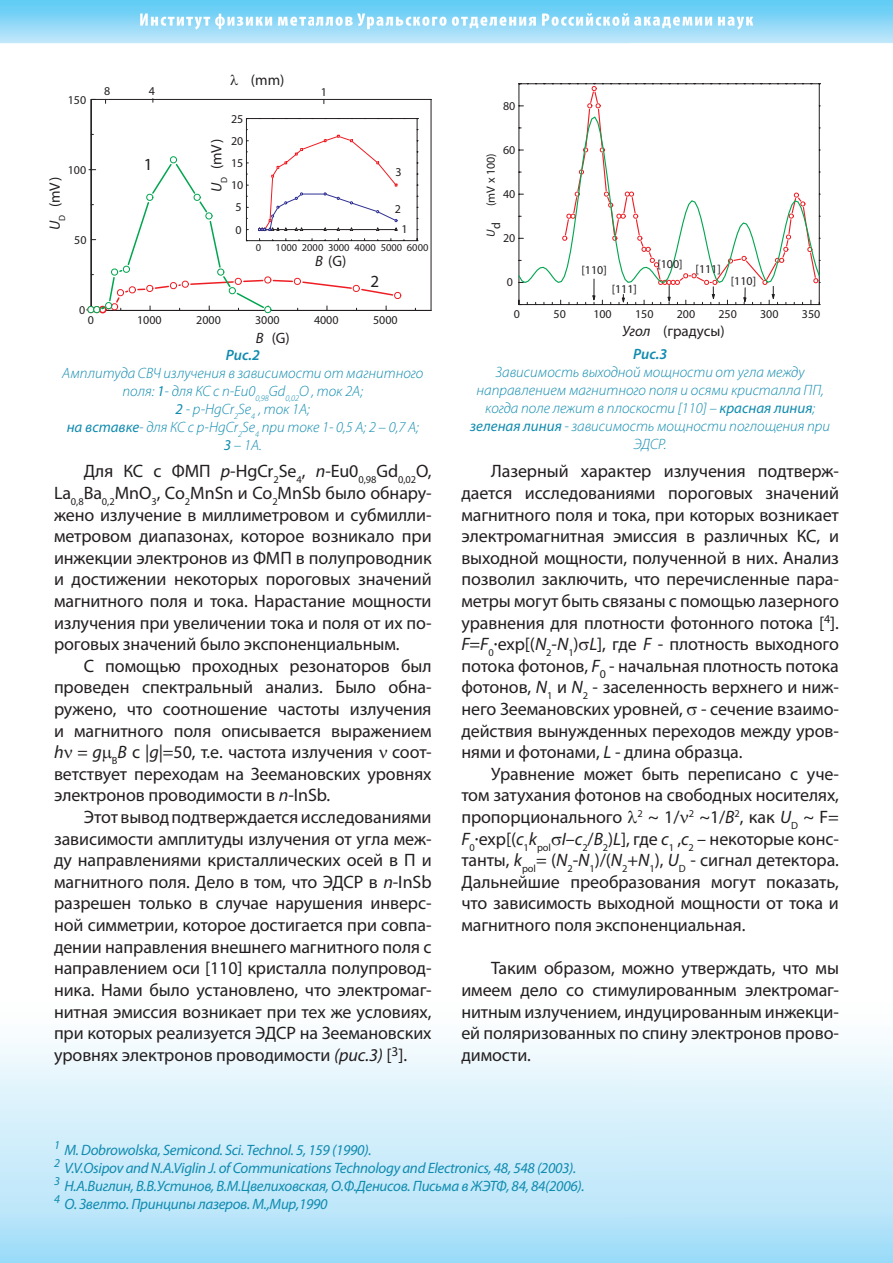
<style>
.page{position:relative;width:893px;height:1263px;background:#fff}
.page>*{position:absolute;margin:0;border:0;box-sizing:border-box;transform-origin:0 0}
.t1{font:18px/21.6px "Myriad Pro";letter-spacing:-.005em;color:#231f20;text-align:justify}
.t2{font:16.95px "Myriad Pro";color:#231f20}
.t3{font:italic 300 15px/18px "Myriad Pro";color:#108baf;text-align:center}
.t4{font:italic 15px/18px "Myriad Pro";letter-spacing:-.02em;color:#108baf}
.t5{font:15px "Myriad Pro";color:#231f20}
.t6{font:italic 600 15px "Myriad Pro";color:#108baf}
.t7{font:12px "Myriad Pro";color:#231f20}
.t8{font:italic 12px "Myriad Pro";color:#231f20}
.t9{font:10.5px "Myriad Pro";color:#231f20}
.s1{font-style:italic}
.s2{font-weight:400}
.s3{font-style:normal}
</style>
<div class="page">
<img style="left:0;top:0;width:893px;height:1263px">
<hr style="left:519px;top:304px;width:300px;height:1px;background:#231f20">
<hr style="left:519px;top:84px;width:1px;height:221px;background:#231f20">
<hr style="left:519px;top:83px;width:300px;height:1px;background:#231f20">
<hr style="left:819px;top:84px;width:1px;height:221px;background:#231f20">
<svg style="left:564px;top:91px;width:253px;height:24px"></svg>
<svg style="left:586px;top:83px;width:17px;height:9px"></svg>
<svg style="left:586px;top:103px;width:15px;height:6px"></svg>
<svg style="left:517px;top:115px;width:303px;height:169px"></svg>
<svg style="left:760px;top:280px;width:18px;height:25px"></svg>
<svg style="left:592px;top:279px;width:4px;height:26px"></svg>
<svg style="left:635px;top:236px;width:85px;height:69px"></svg>
<svg style="left:619px;top:294px;width:9px;height:11px"></svg>
<svg style="left:743px;top:288px;width:10px;height:17px"></svg>
<svg style="left:92px;top:99px;width:339px;height:211px"></svg>
<hr style="left:91px;top:310px;width:340px;height:1px;background:#231f20">
<hr style="left:91px;top:99px;width:1px;height:211px;background:#231f20">
<hr style="left:246px;top:240px;width:171px;height:1px;background:#231f20">
<hr style="left:246px;top:118px;width:171px;height:1px;background:#231f20">
<hr style="left:246px;top:119px;width:1px;height:122px;background:#231f20">
<hr style="left:417px;top:119px;width:1px;height:122px;background:#231f20">
<svg style="left:86px;top:129px;width:319px;height:186px"></svg>
<svg style="left:64px;top:750px;width:8px;height:8px"></svg>
<svg style="left:103px;top:750px;width:9px;height:12px"></svg>
<svg style="left:379px;top:750px;width:8px;height:8px"></svg>
<svg style="left:579px;top:642px;width:10px;height:8px"></svg>
<svg style="left:687px;top:707px;width:10px;height:8px"></svg>
<svg style="left:628px;top:810px;width:9px;height:13px"></svg>
<svg style="left:680px;top:815px;width:8px;height:8px"></svg>
<svg style="left:552px;top:836px;width:9px;height:9px"></svg>
<svg style="left:230px;top:75px;width:8px;height:10px"></svg>
<p class="t7" style="left:68px;top:92px;width:20px">150</p>
<p class="t7" style="left:68px;top:163px;width:20px">100</p>
<p class="t5" style="left:46px;top:230px;width:55px;rotate:-90deg"><span class="s1">U</span><sub>D</sub> (mV)</p>
<p class="t7" style="left:74px;top:232px;width:14px">50</p>
<p class="t5" style="left:251px;top:71px;width:35px">(mm)</p>
<p class="t7" style="left:104px;top:84px;width:8px">8</p>
<p class="t7" style="left:149px;top:84px;width:8px">4</p>
<p class="t7" style="left:321px;top:85px;width:8px">1</p>
<p class="t2" style="left:144px;top:154px;width:10px">1</p>
<p class="t7" style="left:231px;top:111px;width:14px">25</p>
<p class="t7" style="left:231px;top:133px;width:14px">20</p>
<p class="t5" style="left:207px;top:192px;width:55px;rotate:-90deg"><span class="s1">U</span><sub>D</sub> (mV)</p>
<p class="t7" style="left:231px;top:156px;width:14px">15</p>
<p class="t7" style="left:231px;top:178px;width:14px">10</p>
<p class="t7" style="left:235px;top:200px;width:8px">5</p>
<p class="t7" style="left:235px;top:222px;width:8px">0</p>
<p class="t7" style="left:396px;top:165px;width:8px">3</p>
<p class="t7" style="left:395px;top:202px;width:8px">2</p>
<p class="t7" style="left:401px;top:222px;width:8px">1</p>
<p class="t9" style="left:256px;top:241px;width:7px">0</p>
<p class="t9" style="left:276px;top:241px;width:154px">1000 2000 3000 4000 5000 6000</p>
<p class="t5" style="left:315px;top:252px;width:33px"><span class="s1">B</span> (G)</p>
<p class="t2" style="left:371px;top:271px;width:10px">2</p>
<p class="t7" style="left:79px;top:303px;width:8px">0</p>
<p class="t7" style="left:88px;top:312px;width:8px">0</p>
<p class="t7" style="left:137px;top:312px;width:26px">1000</p>
<p class="t7" style="left:196px;top:312px;width:26px">2000</p>
<p class="t7" style="left:255px;top:312px;width:26px">3000</p>
<p class="t7" style="left:314px;top:312px;width:26px">4000</p>
<p class="t7" style="left:373px;top:312px;width:26px">5000</p>
<p class="t5" style="left:256px;top:329px;width:36px"><span class="s1">B</span> (G)</p>
<p class="t6" style="left:226px;top:346px;width:36px">Рис.2</p>
<p class="t3" style="left:62px;top:364px;width:362px">Амплитуда СВЧ излучения в зависимости от магнитного поля: <span class="s2">1</span>- для КС с n-Eu0<sub>0,98</sub>Gd<sub>0,02</sub>O , ток 2A;<br><span class="s2">2</span> - p-HgCr<sub>2</sub>Se<sub>4</sub> , ток 1A;<br><span class="s2">на вставке</span>- для КС с p-HgCr<sub>2</sub>Se<sub>4</sub> при токе 1- 0,5 А; 2 – 0,7 А; <span class="s2">3</span> – 1А.</p>
<p class="t1" style="left:54px;top:460px;width:379px;text-indent:30px">Для КС с ФМП <span class="s1">p</span>-HgCr<sub>2</sub>Se<sub>4</sub>, <span class="s1">n</span>-Eu0<sub>0,98</sub>Gd<sub>0,02</sub>O, La<sub>0,8</sub>Ba<sub>0,2</sub>MnO<sub>3</sub>, Co<sub>2</sub>MnSn и Co<sub>2</sub>MnSb было обнару&shy;жено излучение в миллиметровом и субмилли&shy;метровом диапазонах, которое возникало при инжекции электронов из ФМП в полупроводник и достижении некоторых пороговых значений магнитного поля и тока. Нарастание мощности излучения при увеличении тока и поля от их по&shy;роговых значений было экспоненциальным.</p>
<p class="t1" style="left:54px;top:655px;width:379px;text-indent:30px">С помощью проходных резонаторов был проведен спектральный анализ. Было обна&shy;ружено, что соотношение частоты излучения и магнитного поля описывается выражением <span class="s1">h = g</span> <sub>B</sub><span class="s1">B</span> с |<span class="s1">g</span>|=50, т.е. частота излучения соот&shy;ветствует переходам на Зеемановских уровнях электронов проводимости в <span class="s1">n</span>-InSb.</p>
<p class="t1" style="left:54px;top:806px;width:379px;text-indent:30px">Этот вывод подтверждается исследованиями зависимости амплитуды излучения от угла меж&shy;ду направлениями кристаллических осей в П и магнитного поля. Дело в том, что ЭДСР в <span class="s1">n</span>-InSb разрешен только в случае нарушения инверс&shy;ной симметрии, которое достигается при совпа&shy;дении направления внешнего магнитного поля с направлением оси [110] кристалла полупровод&shy;ника. Нами было установлено, что электромаг&shy;нитная эмиссия возникает при тех же условиях, при которых реализуется ЭДСР на Зеемановских уровнях электронов проводимости <span class="s1">(рис.3)</span> [<sup>3</sup>].</p>
<p class="t7" style="left:503px;top:98px;width:14px">80</p>
<p class="t7" style="left:503px;top:142px;width:14px">60</p>
<p class="t7" style="left:483px;top:206px;width:54px;rotate:-90deg">(mV x 100)</p>
<p class="t7" style="left:503px;top:186px;width:14px">40</p>
<p class="t8" style="left:483px;top:237px;width:16px;rotate:-90deg">U<span class="s3">d</span></p>
<p class="t7" style="left:503px;top:231px;width:14px">20</p>
<p class="t7" style="left:507px;top:275px;width:8px">0</p>
<p class="t7" style="left:657px;top:257px;width:27px">[100]</p>
<p class="t7" style="left:582px;top:262px;width:27px">[110]</p>
<p class="t7" style="left:696px;top:262px;width:27px">[111]</p>
<p class="t7" style="left:612px;top:281px;width:27px">[111]</p>
<p class="t7" style="left:731px;top:274px;width:27px">[110]</p>
<p class="t7" style="left:514px;top:306px;width:8px">0</p>
<p class="t7" style="left:554px;top:306px;width:14px">50</p>
<p class="t7" style="left:593px;top:306px;width:20px">100</p>
<p class="t7" style="left:635px;top:306px;width:20px">150</p>
<p class="t7" style="left:677px;top:306px;width:20px">200</p>
<p class="t7" style="left:718px;top:306px;width:20px">250</p>
<p class="t7" style="left:760px;top:306px;width:20px">300</p>
<p class="t7" style="left:802px;top:306px;width:20px">350</p>
<p class="t5" style="left:622px;top:322px;width:104px"><span class="s1">Угол</span> (градусы)</p>
<p class="t6" style="left:633px;top:345px;width:36px">Рис.3</p>
<p class="t3" style="left:470px;top:363px;width:361px">Зависимость выходной мощности от угла между направлением магнитного поля и осями кристалла ПП, когда поле лежит в плоскости [110] – <span class="s2">красная линия</span>; <span class="s2">зеленая линия</span> - зависимость мощности поглощения при ЭДСР.</p>
<p class="t1" style="left:461px;top:460px;width:379px;text-indent:30px">Лазерный характер излучения подтверж&shy;дается исследованиями пороговых значений магнитного поля и тока, при которых возникает электромагнитная эмиссия в различных КС, и выходной мощности, полученной в них. Анализ позволил заключить, что перечисленные пара&shy;метры могут быть связаны с помощью лазерного уравнения для плотности фотонного потока [<sup>4</sup>].<br><span class="s1">F</span>=<span class="s1">F</span><sub>0</sub>·exp[(<span class="s1">N</span><sub>2</sub>-<span class="s1">N</span><sub>1</sub>) <span class="s1">L</span>], где <span class="s1">F</span> - плотность выходного потока фотонов, <span class="s1">F</span><sub>0</sub> - начальная плотность потока фотонов, <span class="s1">N</span><sub>1</sub> и <span class="s1">N</span><sub>2</sub> - заселенность верхнего и ниж&shy;него Зеемановских уровней, - сечение взаимо&shy;действия вынужденных переходов между уров&shy;нями и фотонами, <span class="s1">L</span> - длина образца.</p>
<p class="t1" style="left:461px;top:763px;width:379px;text-indent:30px">Уравнение может быть переписано с уче&shy;том затухания фотонов на свободных носителях, пропорционального <sup>2</sup> ~ 1/ <sup>2</sup> ~1/<span class="s1">B</span><sup>2</sup>, как <span class="s1">U</span><sub>D</sub> ~ F= <span class="s1">F</span><sub>0</sub>·exp[(<span class="s1">c</span><sub>1</sub><span class="s1">k</span><sub>pol</sub> <span class="s1">I</span>–<span class="s1">c</span><sub>2</sub>/<span class="s1">B</span><sub>2</sub>)<span class="s1">L</span>], где <span class="s1">c</span><sub>1</sub> ,<span class="s1">c</span><sub>2</sub> – некоторые конс&shy;танты, <span class="s1">k</span><sub>pol</sub>= (<span class="s1">N</span><sub>2</sub>-<span class="s1">N</span><sub>1</sub>)/(<span class="s1">N</span><sub>2</sub>+<span class="s1">N</span><sub>1</sub>), <span class="s1">U</span><sub>D</sub> - сигнал детектора.<br>Дальнейшие преобразования могут показать, что зависимость выходной мощности от тока и магнитного поля экспоненциальная.</p>
<p class="t1" style="left:461px;top:957px;width:379px;text-indent:30px">Таким образом, можно утверждать, что мы имеем дело со стимулированным электромаг&shy;нитным излучением, индуцированным инжекци&shy;ей поляризованных по спину электронов прово&shy;димости.</p>
<p class="t4" style="left:54px;top:1141px;width:532px"><sup>1</sup> M. Dobrowolska, Semicond. Sci. Technol. 5, 159 (1990).<br><sup>2</sup> V.V.Osipov and N.A.Viglin J. of Communications Technology and Electronics, 48, 548 (2003).<br><sup>3</sup> Н.А.Виглин, В.В.Устинов, В.М.Цвелиховская, О.Ф.Денисов. Письма в ЖЭТФ, 84, 84(2006).<br><sup>4</sup> О. Звелто. Принципы лазеров. М.,Мир,1990</p>
</div>
